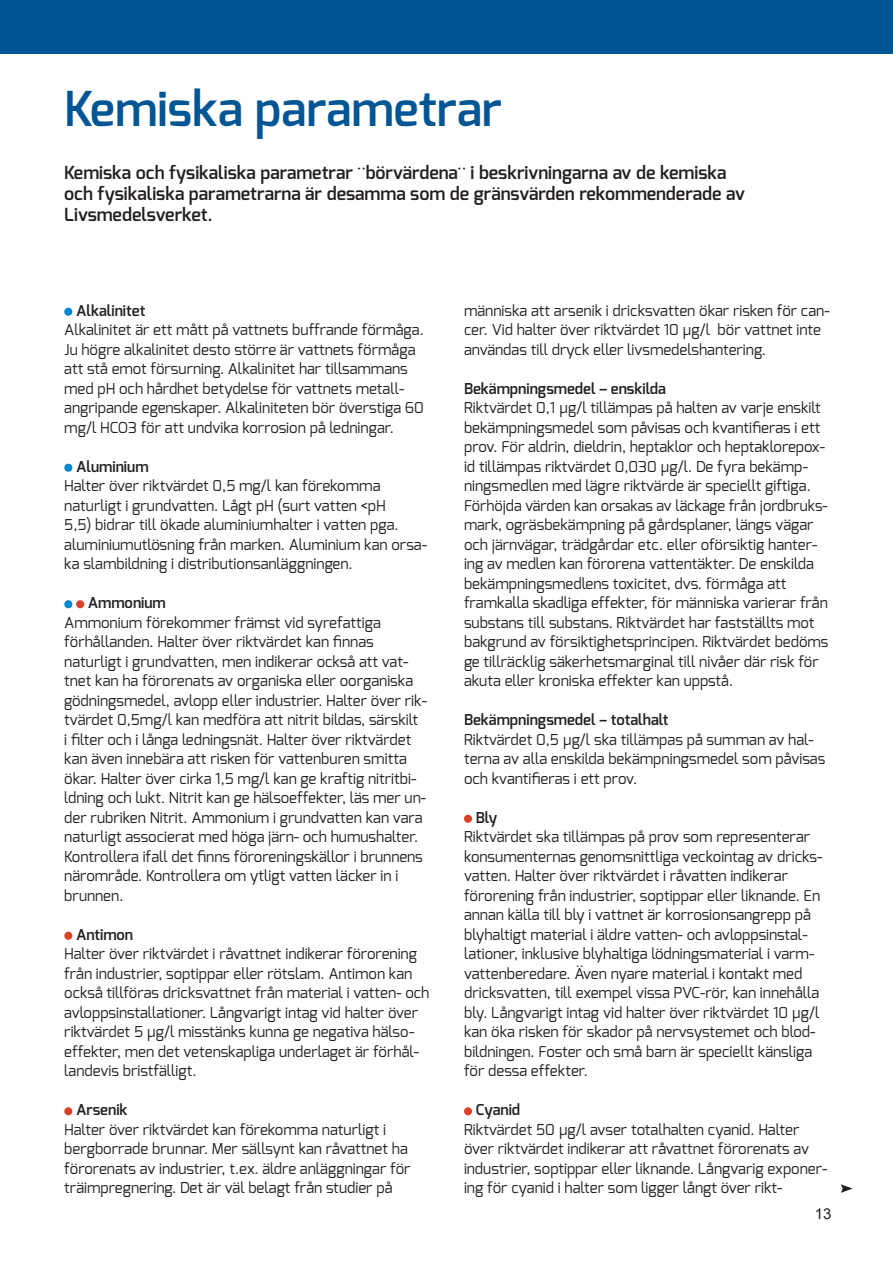
<style>
.page{position:relative;width:893px;height:1263px;background:#fff}
.page>*{position:absolute;margin:0;border:0;box-sizing:border-box;transform-origin:0 0}
.t1{font:600 48px "Exo";color:#005595}
.t2{font:600 18px/21px "Exo";color:#231f20}
.t3{font:15px/19.5px "Exo";color:#231f20}
.t4{font:600 15px "Exo";color:#231f20}
.t5{font:15px "Arial";color:#231f20}
</style>
<div class="page">
<div style="left:0;top:0;width:893px;height:54px;background:#005595"></div>
<svg style="left:841px;top:1184px;width:12px;height:9px"></svg>
<div style="left:64px;top:308px;width:8px;height:8px;background:#0087cd;border-radius:50%"></div>
<div style="left:64px;top:464px;width:8px;height:8px;background:#0087cd;border-radius:50%"></div>
<div style="left:64px;top:600px;width:8px;height:8px;background:#0087cd;border-radius:50%"></div>
<div style="left:76px;top:600px;width:8px;height:8px;background:#dc4027;border-radius:50%"></div>
<div style="left:64px;top:932px;width:8px;height:8px;background:#dc4027;border-radius:50%"></div>
<div style="left:64px;top:1107px;width:8px;height:8px;background:#dc4027;border-radius:50%"></div>
<div style="left:464px;top:815px;width:8px;height:8px;background:#dc4027;border-radius:50%"></div>
<div style="left:464px;top:1107px;width:8px;height:8px;background:#dc4027;border-radius:50%"></div>
<p class="t1" style="left:64px;top:78px;width:439px">Kemiska parametrar</p>
<p class="t2" style="left:64px;top:162px;width:682px">Kemiska och fysikaliska parametrar ¨börvärdena¨ i beskrivningarna av de kemiska och fysikaliska parametrarna är desamma som de gränsvärden rekommenderade av<br>Livsmedelsverket.</p>
<p class="t4" style="left:76px;top:301px;width:71px">Alkalinitet</p>
<p class="t3" style="left:64px;top:320px;width:361px">Alkalinitet är ett mått på vattnets buffrande förmåga.<br>Ju högre alkalinitet desto större är vattnets förmåga att stå emot försurning. Alkalinitet har tillsammans med pH och hårdhet betydelse för vattnets metall&shy;angripande egenskaper. Alkaliniteten bör överstiga 60 mg/l HCO3 för att undvika korrosion på ledningar.</p>
<p class="t4" style="left:76px;top:457px;width:74px">Aluminium</p>
<p class="t3" style="left:64px;top:476px;width:364px">Halter över riktvärdet 0,5 mg/l kan förekomma naturligt i grundvatten. Lågt pH (surt vatten &lt;pH<br>5,5) bidrar till ökade aluminiumhalter i vatten pga. aluminiumutlösning från marken. Aluminium kan orsa&shy;ka slambildning i distributionsanläggningen.</p>
<p class="t4" style="left:88px;top:593px;width:79px">Ammonium</p>
<p class="t3" style="left:64px;top:612px;width:364px">Ammonium förekommer främst vid syrefattiga förhållanden. Halter över riktvärdet kan finnas naturligt i grundvatten, men indikerar också att vat&shy;tnet kan ha förorenats av organiska eller oorganiska gödningsmedel, avlopp eller industrier. Halter över rik&shy;tvärdet 0,5mg/l kan medföra att nitrit bildas, särskilt<br>i filter och i långa ledningsnät. Halter över riktvärdet kan även innebära att risken för vattenburen smitta ökar. Halter över cirka 1,5 mg/l kan ge kraftig nitritbi&shy;ldning och lukt. Nitrit kan ge hälsoeffekter, läs mer un&shy;der rubriken Nitrit. Ammonium i grundvatten kan vara naturligt associerat med höga järn- och humushalter.<br>Kontrollera ifall det finns föroreningskällor i brunnens närområde. Kontrollera om ytligt vatten läcker in i brunnen.</p>
<p class="t4" style="left:76px;top:925px;width:58px">Antimon</p>
<p class="t3" style="left:64px;top:944px;width:367px">Halter över riktvärdet i råvattnet indikerar förorening från industrier, soptippar eller rötslam. Antimon kan också tillföras dricksvattnet från material i vatten- och avloppsinstallationer. Långvarigt intag vid halter över riktvärdet 5 µg/l misstänks kunna ge negativa hälso&shy;effekter, men det vetenskapliga underlaget är förhål&shy;landevis bristfälligt.</p>
<p class="t4" style="left:76px;top:1100px;width:53px">Arsenik</p>
<p class="t3" style="left:64px;top:1119px;width:348px">Halter över riktvärdet kan förekomma naturligt i bergborrade brunnar. Mer sällsynt kan råvattnet ha förorenats av industrier, t.ex. äldre anläggningar för träimpregnering. Det är väl belagt från studier på</p>
<p class="t3" style="left:464px;top:300px;width:367px">människa att arsenik i dricksvatten ökar risken för can&shy;cer. Vid halter över riktvärdet 10 µg/l bör vattnet inte användas till dryck eller livsmedelshantering.</p>
<p class="t4" style="left:464px;top:379px;width:203px">Bekämpningsmedel – enskilda</p>
<p class="t3" style="left:464px;top:398px;width:366px">Riktvärdet 0,1 µg/l tillämpas på halten av varje enskilt bekämpningsmedel som påvisas och kvantifieras i ett prov. För aldrin, dieldrin, heptaklor och heptaklorepox&shy;id tillämpas riktvärdet 0,030 µg/l. De fyra bekämp&shy;ningsmedlen med lägre riktvärde är speciellt giftiga.<br>Förhöjda värden kan orsakas av läckage från jordbruks&shy;mark, ogräsbekämpning på gårdsplaner, längs vägar och järnvägar, trädgårdar etc. eller oförsiktig hanter&shy;ing av medlen kan förorena vattentäkter. De enskilda bekämpningsmedlens toxicitet, dvs. förmåga att framkalla skadliga effekter, för människa varierar från substans till substans. Riktvärdet har fastställts mot bakgrund av försiktighetsprincipen. Riktvärdet bedöms ge tillräcklig säkerhetsmarginal till nivåer där risk för akuta eller kroniska effekter kan uppstå.</p>
<p class="t4" style="left:464px;top:710px;width:206px">Bekämpningsmedel – totalhalt</p>
<p class="t3" style="left:464px;top:729px;width:363px">Riktvärdet 0,5 µg/l ska tillämpas på summan av hal&shy;terna av alla enskilda bekämpningsmedel som påvisas och kvantifieras i ett prov.</p>
<p class="t4" style="left:476px;top:808px;width:23px">Bly</p>
<p class="t3" style="left:464px;top:827px;width:360px">Riktvärdet ska tillämpas på prov som representerar konsumenternas genomsnittliga veckointag av dricks&shy;vatten. Halter över riktvärdet i råvatten indikerar förorening från industrier, soptippar eller liknande. En annan källa till bly i vattnet är korrosionsangrepp på blyhaltigt material i äldre vatten- och avloppsinstal&shy;lationer, inklusive blyhaltiga lödningsmaterial i varm&shy;vattenberedare. Även nyare material i kontakt med dricksvatten, till exempel vissa PVC-rör, kan innehålla bly. Långvarigt intag vid halter över riktvärdet 10 µg/l kan öka risken för skador på nervsystemet och blod&shy;bildningen. Foster och små barn är speciellt känsliga för dessa effekter.</p>
<p class="t4" style="left:476px;top:1100px;width:46px">Cyanid</p>
<p class="t3" style="left:464px;top:1119px;width:365px">Riktvärdet 50 µg/l avser totalhalten cyanid. Halter över riktvärdet indikerar att råvattnet förorenats av industrier, soptippar eller liknande. Långvarig exponer&shy;ing för cyanid i halter som ligger långt över rikt-</p>
<p class="t5" style="left:815px;top:1203px;width:18px">13</p>
</div>
